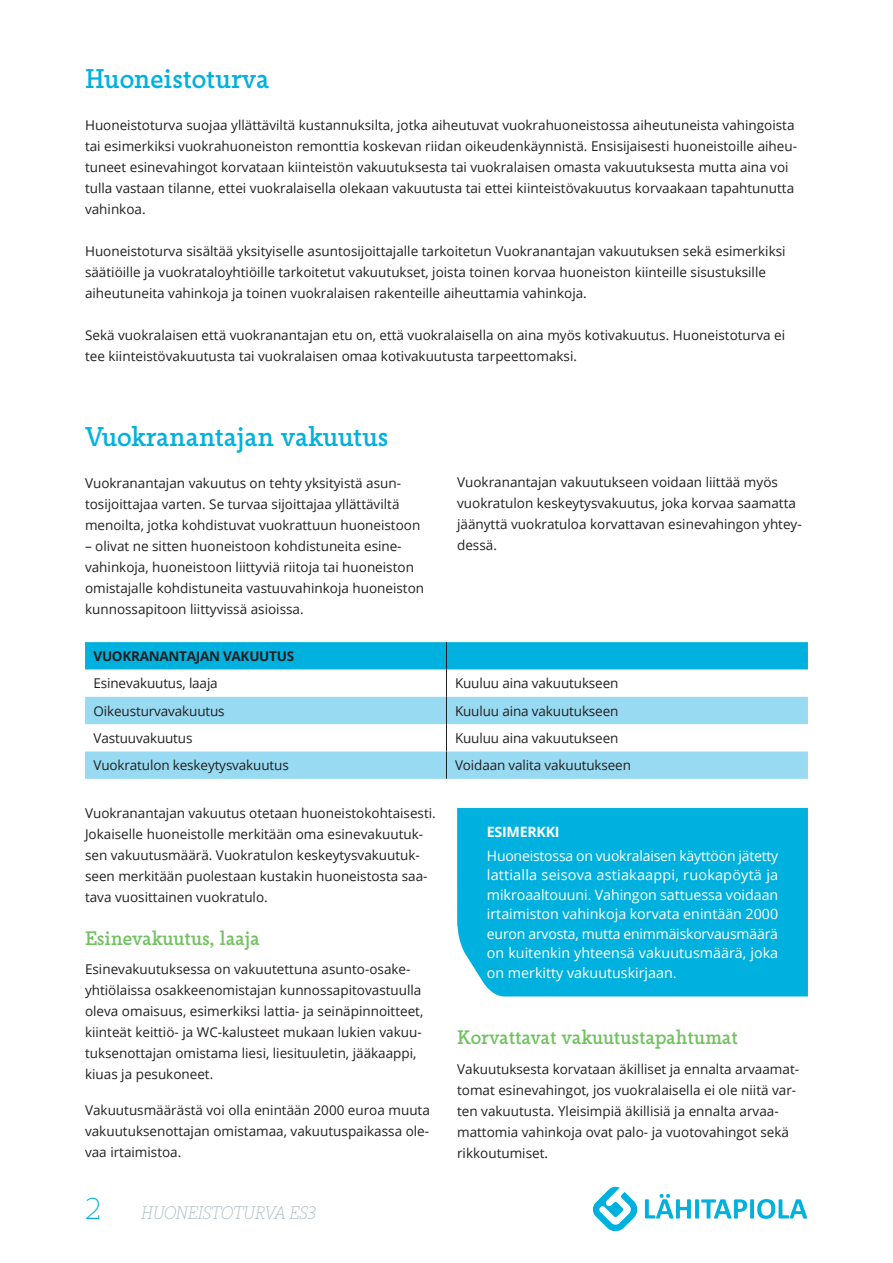
<style>
.page{position:relative;width:893px;height:1263px;background:#fff}
.page>*{position:absolute;margin:0;border:0;box-sizing:border-box;transform-origin:0 0}
.t1{font:300 30px "Lahitapiola Slab";color:#00b1df}
.t2{font:27px "Lahitapiola Slab";letter-spacing:-.01em;color:#00b1df}
.t3{font:19.5px "Lahitapiola Slab";letter-spacing:-.01em;color:#71c160}
.t4{font:italic 300 18px "Lahitapiola Slab";letter-spacing:-.025em;color:#a7b7be}
.t5{font:14.25px/19.5px "Open Sans";color:#fff;text-align:justify}
.t6{font:700 14.25px "Open Sans";letter-spacing:-.02em;color:#fff}
.t7{font:13.5px/21px "Open Sans";color:#231f20}
.t8{font:700 13.5px "Open Sans";letter-spacing:-.02em;color:#231f20}
</style>
<div class="page">
<svg style="left:645px;top:1194px;width:162px;height:25px"></svg>
<svg style="left:593px;top:1186px;width:45px;height:46px"></svg>
<svg style="left:85px;top:642px;width:723px;height:137px"></svg>
<div style="left:457px;top:808px;width:351px;height:188px;background:#00b1df"></div>
<h2 class="t2" style="left:85px;top:62px;width:186px">Huoneistoturva</h2>
<p class="t7" style="left:85px;top:115px;width:713px">Huoneistoturva suojaa yllättäviltä kustannuksilta, jotka aiheutuvat vuokrahuoneistossa aiheutuneista vahingoista tai esimerkiksi vuokrahuoneiston remonttia koskevan riidan oikeudenkäynnistä. Ensisijaisesti huoneistoille aiheu&shy;tuneet esinevahingot korvataan kiinteistön vakuutuksesta tai vuokralaisen omasta vakuutuksesta mutta aina voi tulla vastaan tilanne, ettei vuokralaisella olekaan vakuutusta tai ettei kiinteistövakuutus korvaakaan tapahtunutta vahinkoa.</p>
<p class="t7" style="left:85px;top:241px;width:702px">Huoneistoturva sisältää yksityiselle asuntosijoittajalle tarkoitetun Vuokranantajan vakuutuksen sekä esimerkiksi säätiöille ja vuokrataloyhtiöille tarkoitetut vakuutukset, joista toinen korvaa huoneiston kiinteille sisustuksille aiheutuneita vahinkoja ja toinen vuokralaisen rakenteille aiheuttamia vahinkoja.</p>
<p class="t7" style="left:85px;top:325px;width:702px">Sekä vuokralaisen että vuokranantajan etu on, että vuokralaisella on aina myös kotivakuutus. Huoneistoturva ei tee kiinteistövakuutusta tai vuokralaisen omaa kotivakuutusta tarpeettomaksi.</p>
<h2 class="t2" style="left:85px;top:419px;width:305px">Vuokranantajan vakuutus</h2>
<p class="t7" style="left:85px;top:472px;width:337px">Vuokranantajan vakuutus on tehty yksityistä asun&shy;tosijoittajaa varten. Se turvaa sijoittajaa yllättäviltä menoilta, jotka kohdistuvat vuokrattuun huoneistoon</p>
<p class="t7" style="left:85px;top:535px;width:341px">– olivat ne sitten huoneistoon kohdistuneita esine&shy;vahinkoja, huoneistoon liittyviä riitoja tai huoneiston omistajalle kohdistuneita vastuuvahinkoja huoneiston kunnossapitoon liittyvissä asioissa.</p>
<p class="t7" style="left:457px;top:471px;width:346px">Vuokranantajan vakuutukseen voidaan liittää myös vuokratulon keskeytysvakuutus, joka korvaa saamatta jäänyttä vuokratuloa korvattavan esinevahingon yhtey&shy;dessä.</p>
<p class="t8" style="left:94px;top:646px;width:202px">VUOKRANANTAJAN VAKUUTUS</p>
<p class="t7" style="left:94px;top:672px;width:126px">Esinevakuutus, laaja</p>
<p class="t7" style="left:455px;top:672px;width:165px">Kuuluu aina vakuutukseen</p>
<p class="t7" style="left:94px;top:700px;width:133px">Oikeusturvavakuutus</p>
<p class="t7" style="left:455px;top:700px;width:165px">Kuuluu aina vakuutukseen</p>
<p class="t7" style="left:94px;top:727px;width:100px">Vastuuvakuutus</p>
<p class="t7" style="left:455px;top:727px;width:165px">Kuuluu aina vakuutukseen</p>
<p class="t7" style="left:94px;top:754px;width:197px">Vuokratulon keskeytysvakuutus</p>
<p class="t7" style="left:455px;top:754px;width:178px">Voidaan valita vakuutukseen</p>
<p class="t7" style="left:85px;top:802px;width:352px">Vuokranantajan vakuutus otetaan huoneistokohtaisesti.<br>Jokaiselle huoneistolle merkitään oma esinevakuutuk&shy;sen vakuutusmäärä. Vuokratulon keskeytysvakuutuk&shy;seen merkitään puolestaan kustakin huoneistosta saa&shy;tava vuosittainen vuokratulo.</p>
<h3 class="t3" style="left:85px;top:926px;width:176px">Esinevakuutus, laaja</h3>
<p class="t7" style="left:85px;top:958px;width:340px">Esinevakuutuksessa on vakuutettuna asunto-osake&shy;yhtiölaissa osakkeenomistajan kunnossapitovastuulla oleva omaisuus, esimerkiksi lattia- ja seinäpinnoitteet, kiinteät keittiö- ja WC-kalusteet mukaan lukien vakuu&shy;tuksenottajan omistama liesi, liesituuletin, jääkaappi, kiuas ja pesukoneet.</p>
<p class="t7" style="left:85px;top:1099px;width:346px;text-align:justify">Vakuutusmäärästä voi olla enintään 2000 euroa muuta vakuutuksenottajan omistamaa, vakuutuspaikassa ole&shy;vaa irtaimistoa.</p>
<p class="t6" style="left:487px;top:822px;width:74px">ESIMERKKI</p>
<p class="t5" style="left:487px;top:845px;width:293px">Huoneistossa on vuokralaisen käyttöön jätetty lattialla seisova astiakaappi, ruokapöytä ja mikroaaltouuni. Vahingon sattuessa voidaan irtaimiston vahinkoja korvata enintään 2000 euron arvosta, mutta enimmäiskorvausmäärä on kuitenkin yhteensä vakuutusmäärä, joka on merkitty vakuutuskirjaan.</p>
<h3 class="t3" style="left:457px;top:1025px;width:282px">Korvattavat vakuutustapahtumat</h3>
<p class="t7" style="left:457px;top:1058px;width:343px">Vakuutuksesta korvataan äkilliset ja ennalta arvaamat&shy;tomat esinevahingot, jos vuokralaisella ei ole niitä var&shy;ten vakuutusta. Yleisimpiä äkillisiä ja ennalta arvaa&shy;mattomia vahinkoja ovat palo- ja vuotovahingot sekä rikkoutumiset.</p>
<h1 class="t1" style="left:85px;top:1190px;width:17px">2</h1>
<h3 class="t4" style="left:142px;top:1201px;width:177px">HUONEISTOTURVA ES3</h3>
</div>
